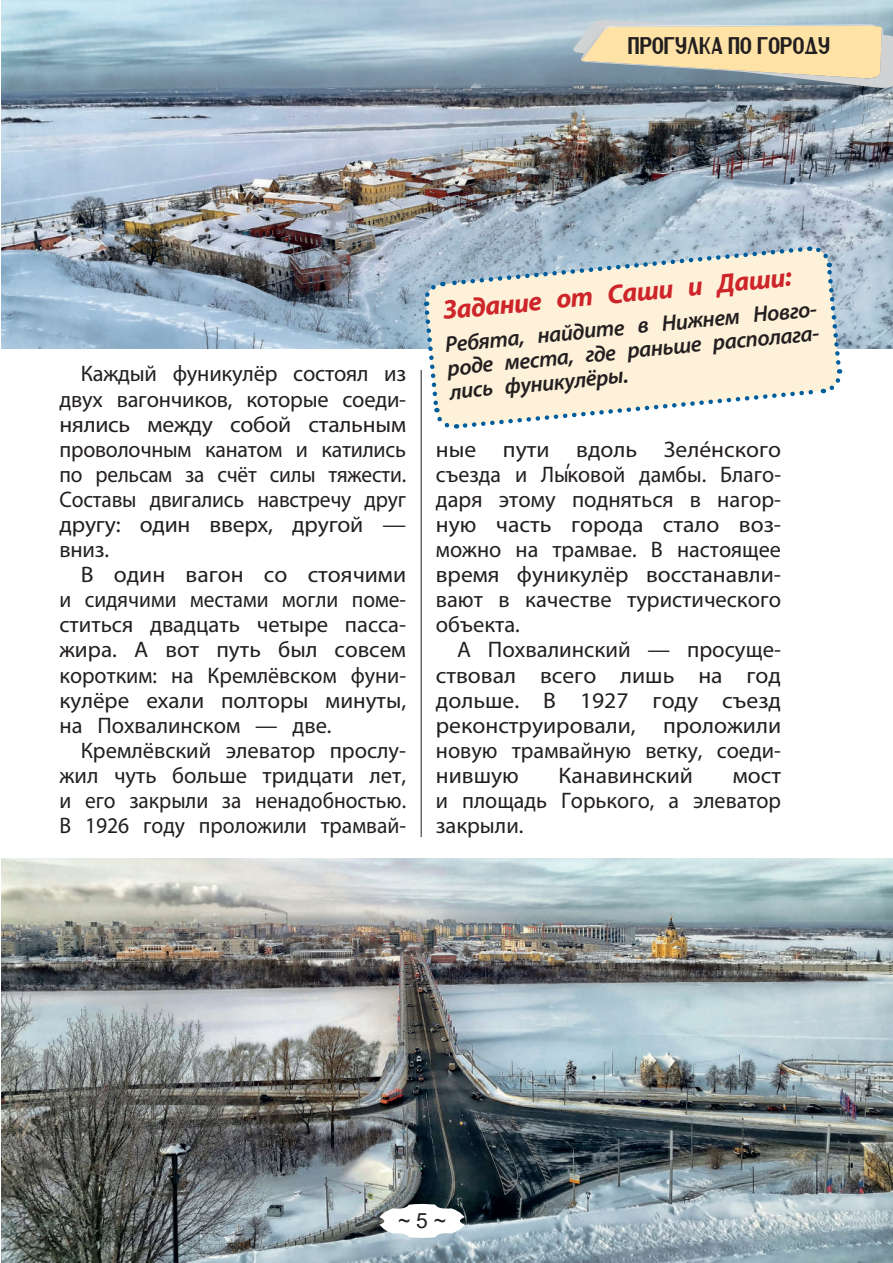
<style>
.page{position:relative;width:893px;height:1263px;background:#fff}
.page>*{position:absolute;margin:0;border:0;box-sizing:border-box;transform-origin:0 0}
.t1{font:italic 700 27px "Myriad Pro";color:#ce252b}
.t2{font:24px "Azbuka Fixed";letter-spacing:.005em;color:#231f20;scale:.85 1}
.t3{font:22.5px/25px "Myriad Pro";color:#231f20;text-align:justify}
.t4{font:22.5px/25px "Myriad Pro";color:#231f20;text-align:justify;scale:1.05 1}
.t5{font:italic 600 22.5px "Myriad Pro";color:#231f20}
.t6{font:21px "Arial";color:#231f20}
</style>
<div class="page">
<hr style="left:421px;top:370px;width:1px;height:467px;background:#231f20">
<img style="left:1px;top:0;width:892px;height:349px">
<img style="left:1px;top:858px;width:892px;height:405px">
<svg style="left:421px;top:244px;width:423px;height:187px;background:#ece8da"></svg>
<svg style="left:380px;top:1203px;width:85px;height:36px"></svg>
<svg style="left:573px;top:20px;width:320px;height:69px;background:#d0c7a9"></svg>
<p class="t2" style="left:628px;top:33px;width:239px">Прогулка по городу</p>
<p class="t3" style="left:60px;top:361px;width:348px;text-indent:21px">Каждый фуникулёр состоял из двух вагончиков, которые соеди&shy;нялись между собой стальным проволочным канатом и катились по рельсам за счёт силы тяжести.<br>Составы двигались навстречу друг другу: один вверх, другой — вниз.</p>
<p class="t4" style="left:60px;top:562px;width:332px;text-indent:21px">В один вагон со стоячими и сидячими местами могли поме&shy;ститься двадцать четыре пасса&shy;жира. А вот путь был совсем коротким: на Кремлёвском фуни&shy;кулёре ехали полторы минуты, на Похвалинском — две.</p>
<p class="t3" style="left:60px;top:737px;width:348px;text-indent:21px">Кремлёвский элеватор прослу&shy;жил чуть больше тридцати лет, и его закрыли за ненадобностью.<br>В 1926 году проложили трамвай-</p>
<p class="t1" style="left:442px;top:291px;width:351px;rotate:-5deg">Задание от Саши и Даши:</p>
<p class="t5" style="left:444px;top:331px;width:379px;rotate:-6deg">Ребята, найдите в Нижнем Новго-</p>
<p class="t5" style="left:446px;top:352px;width:379px;rotate:-5deg">роде места, где раньше располага-</p>
<p class="t5" style="left:448px;top:379px;width:181px;rotate:-6deg">лись фуникулёры.</p>
<p class="t4" style="left:436px;top:436px;width:330px">ные пути вдоль Зелéнского съезда и Лы’ковой дамбы. Благо&shy;даря этому подняться в нагор&shy;ную часть города стало воз&shy;можно на трамвае. В настоящее время фуникулёр восстанавли&shy;вают в качестве туристического объекта.</p>
<p class="t3" style="left:436px;top:637px;width:347px;text-indent:21px">А Похвалинский — просуще&shy;ствовал всего лишь на год дольше. В 1927 году съезд реконструировали, проложили новую трамвайную ветку, соеди&shy;нившую</p>
<p class="t4" style="left:559px;top:762px;width:129px">Канавинский</p>
<p class="t4" style="left:436px;top:762px;width:330px;text-indent:297px">мост и площадь Горького, а элеватор закрыли.</p>
<p class="t6" style="left:398px;top:1206px;width:49px">~ 5 ~</p>
</div>
